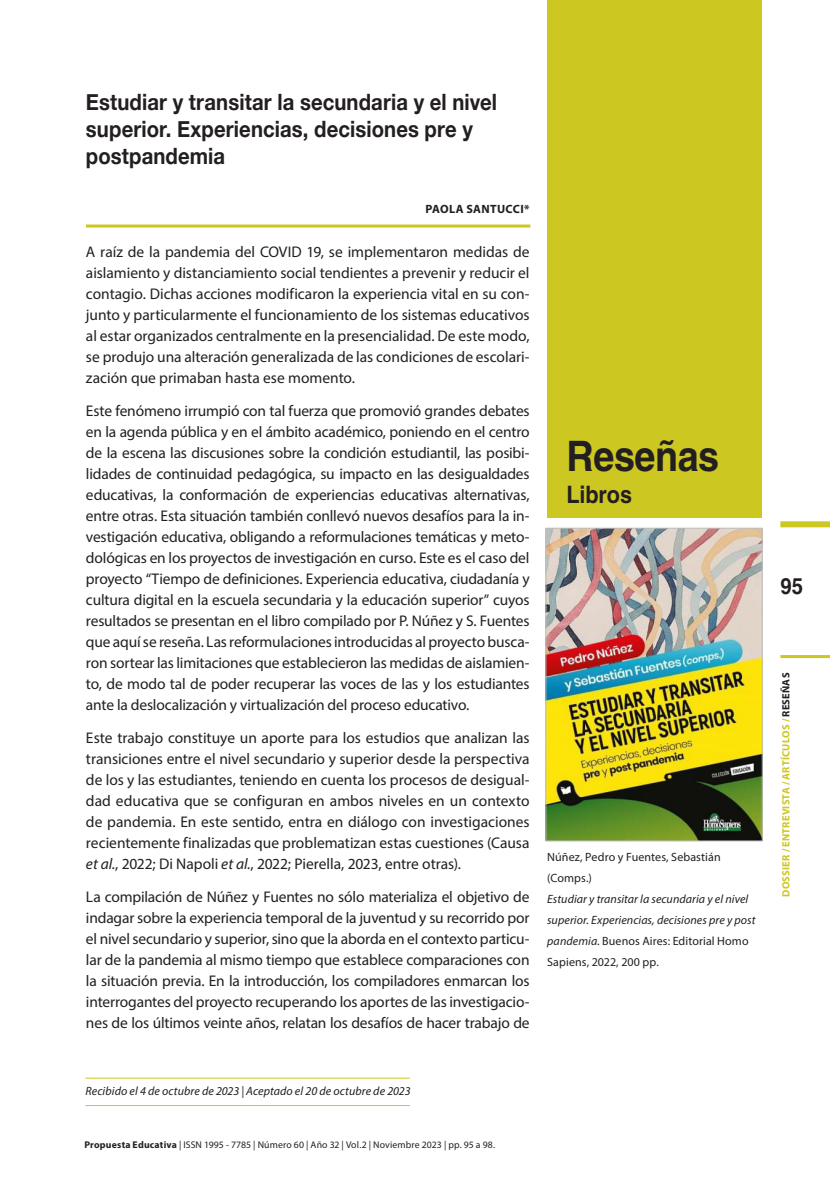
<style>
.page{position:relative;width:830px;height:1191px;background:#fff}
.page>*{position:absolute;margin:0;border:0;box-sizing:border-box;transform-origin:0 0}
.t1{font:700 42px "Helvetica LT Std";letter-spacing:-.015em;color:#231f20;scale:.9 1}
.t2{font:700 24px "Helvetica LT Std";letter-spacing:-.005em;color:#231f20;scale:.9 1}
.titulo{font:700 22.5px/27px "Helvetica Neue";letter-spacing:.005em;color:#231f20;scale:.9 1}
.t3{font:700 22.5px "Helvetica LT Std";color:#231f20;scale:.9 1}
.t4{font:15.45px/21px "Myriad Pro";letter-spacing:-.005em;color:#231f20;text-align:justify}
.t5{font:italic 12px/21px "Myriad Pro";letter-spacing:.005em;color:#231f20}
.t6{font:700 12px "Myriad Pro";letter-spacing:.03em;color:#231f20}
.t7{font:700 10.5px "Myriad Pro";letter-spacing:.015em;color:#ccc721}
.t8{font:9.75px "Myriad Pro";letter-spacing:.015em;color:#231f20}
.s1{font-style:italic}
.s2{font-style:normal}
.s3{font-weight:700}
.s4{color:#231f20}
</style>
<div class="page">
<hr style="left:780px;top:655px;width:49px;height:3px;background:#ccc721">
<div style="left:780px;top:521px;width:49px;height:6px;background:#ccc721"></div>
<div style="left:547px;top:0;width:214px;height:518px;background:#ccc721"></div>
<img style="left:547px;top:530px;width:213px;height:309px">
<div style="left:545px;top:528px;width:217px;height:313px;border:1px solid #bcbdc0"></div>
<hr style="left:86px;top:224px;width:444px;height:3px;background:#ccc721">
<hr style="left:85px;top:1077px;width:324px;height:1px;background:#ccc721">
<hr style="left:85px;top:1105px;width:324px;height:1px;background:#ccc721">
<p class="titulo" style="left:86px;top:89px;width:458px">Estudiar y transitar la secundaria y el nivel superior. Experiencias, decisiones pre y postpandemia</p>
<p class="t6" style="left:425px;top:201px;width:106px">PAOLA SANTUCCI*</p>
<p class="t4" style="left:86px;top:241px;width:445px">A raíz de la pandemia del COVID 19, se implementaron medidas de aislamiento y distanciamiento social tendientes a prevenir y reducir el contagio. Dichas acciones modificaron la experiencia vital en su con&shy;junto y particularmente el funcionamiento de los sistemas educativos al estar organizados centralmente en la presencialidad. De este modo, se produjo una alteración generalizada de las condiciones de escolari&shy;zación que primaban hasta ese momento.</p>
<p class="t4" style="left:86px;top:400px;width:445px">Este fenómeno irrumpió con tal fuerza que promovió grandes debates en la agenda pública y en el ámbito académico, poniendo en el centro de la escena las discusiones sobre la condición estudiantil, las posibi&shy;lidades de continuidad pedagógica, su impacto en las desigualdades educativas, la conformación de experiencias educativas alternativas, entre otras. Esta situación también conllevó nuevos desafíos para la in&shy;vestigación educativa, obligando a reformulaciones temáticas y meto&shy;dológicas en los proyectos de investigación en curso. Este es el caso del proyecto “Tiempo de definiciones. Experiencia educativa, ciudadanía y cultura digital en la escuela secundaria y la educación superior” cuyos resultados se presentan en el libro compilado por P. Núñez y S. Fuentes que aquí se reseña. Las reformulaciones introducidas al proyecto busca&shy;ron sortear las limitaciones que establecieron las medidas de aislamien&shy;to, de modo tal de poder recuperar las voces de las y los estudiantes ante la deslocalización y virtualización del proceso educativo.</p>
<p class="t4" style="left:86px;top:727px;width:445px">Este trabajo constituye un aporte para los estudios que analizan las transiciones entre el nivel secundario y superior desde la perspectiva de los y las estudiantes, teniendo en cuenta los procesos de desigual&shy;dad educativa que se configuran en ambos niveles en un contexto de pandemia. En este sentido, entra en diálogo con investigaciones recientemente finalizadas que problematizan estas cuestiones (Causa <span class="s1">et al.</span>, 2022; Di Napoli <span class="s1">et al.</span>, 2022; Pierella, 2023, entre otras).</p>
<p class="t4" style="left:86px;top:886px;width:445px">La compilación de Núñez y Fuentes no sólo materializa el objetivo de indagar sobre la experiencia temporal de la juventud y su recorrido por el nivel secundario y superior, sino que la aborda en el contexto particu&shy;lar de la pandemia al mismo tiempo que establece comparaciones con la situación previa. En la introducción, los compiladores enmarcan los interrogantes del proyecto recuperando los aportes de las investigacio&shy;nes de los últimos veinte años, relatan los desafíos de hacer trabajo de</p>
<p class="t1" style="left:566px;top:430px;width:171px">Reseñas</p>
<p class="t2" style="left:566px;top:480px;width:74px">Libros</p>
<p class="t5" style="left:547px;top:846px;width:210px"><span class="s2">Núñez, Pedro y Fuentes, Sebastián (Comps.)<br></span>Estudiar y transitar la secundaria y el nivel superior. Experiencias, decisiones pre y post pandemia<span class="s2">. Buenos Aires: Editorial Homo Sapiens, 2022, 200 pp.</span></p>
<p class="t5" style="left:86px;top:1080px;width:326px">Recibido el 4 de octubre de 2023 | Aceptado el 20 de octubre de 2023</p>
<p class="t8" style="left:84px;top:1139px;width:412px"><span class="s3">Propuesta Educativa</span> | ISSN 1995 - 7785 | Número 60 | Año 32 | Vol.2 | Noviembre 2023 | pp. 95 a 98.</p>
<p class="t3" style="left:780px;top:572px;width:27px">95</p>
<p class="t7" style="left:778px;top:896px;width:225px;rotate:-90deg">DOSSIER / ENTREVISTA / ARTÍCULOS / <span class="s4">RESEÑAS</span></p>
</div>
